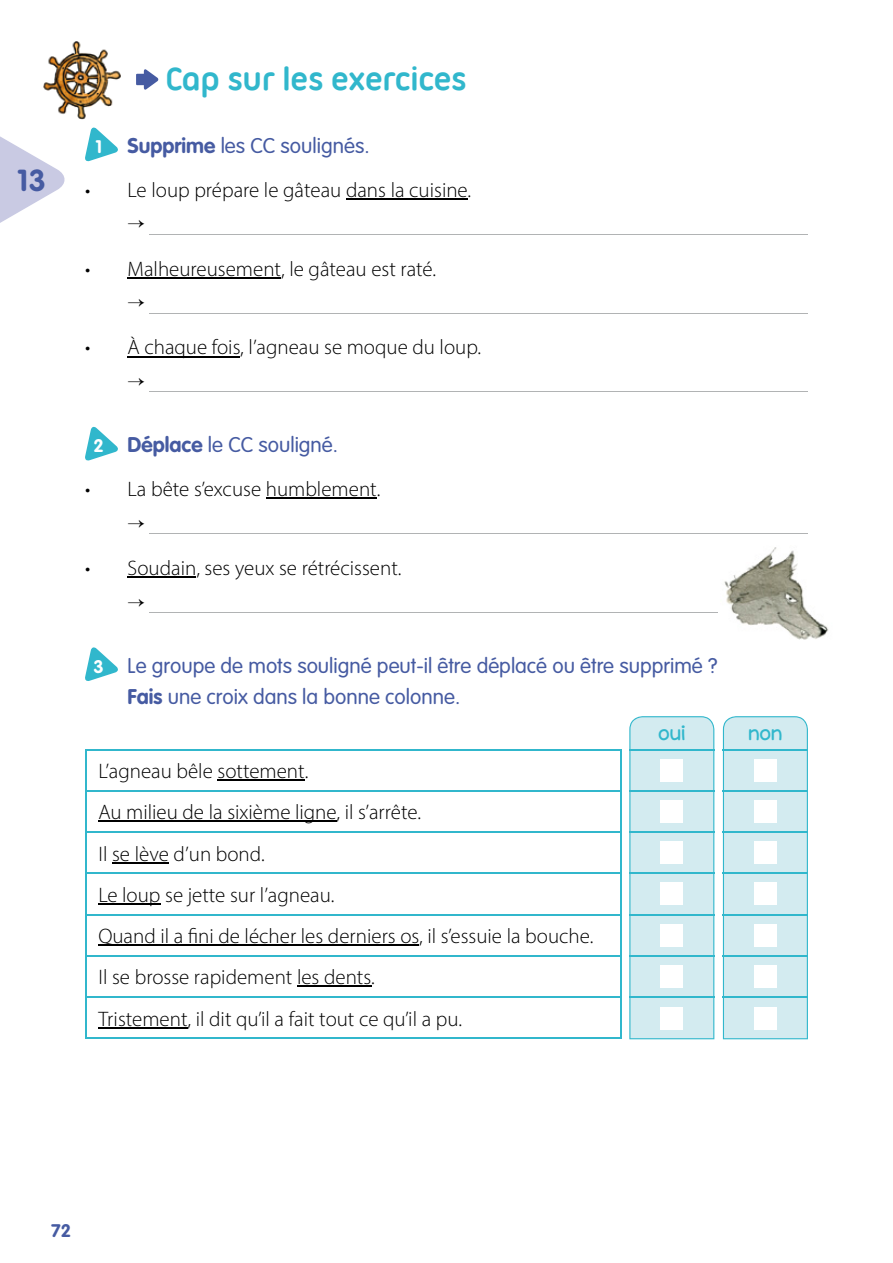
<style>
.page{position:relative;width:893px;height:1263px;background:#fff}
.page>*{position:absolute;margin:0;border:0;box-sizing:border-box;transform-origin:0 0}
.t1{font:700 34.5px "Ubuntu Titling";letter-spacing:-.03em;color:#31b7cc}
.t2{font:700 30px "VAG Rounded Std";color:#465ba2}
.t3{font:300 21px/41.2px "Myriad Pro";color:#000}
.t4{font:300 21px/31.5px "VAG Rounded Std";color:#465ba2}
.t5{font:21px "Stanberry";color:#31b7cc}
.t6{font:700 18px "VAG Rounded Std";color:#465ba2}
.s1{font-weight:700;font-size:18px;color:#fff}
.s2{font-weight:700}
</style>
<div class="page">
<svg style="left:0;top:136px;width:65px;height:87px"></svg>
<svg style="left:723px;top:716px;width:85px;height:323px"></svg>
<svg style="left:629px;top:716px;width:85px;height:323px"></svg>
<hr style="left:346px;top:198px;width:122px;height:2px;background:#000">
<hr style="left:150px;top:234px;width:658px;height:1px;background:#b1b3b4">
<hr style="left:128px;top:277px;width:153px;height:1px;background:#000">
<hr style="left:150px;top:313px;width:658px;height:1px;background:#b1b3b4">
<hr style="left:128px;top:356px;width:112px;height:1px;background:#000">
<hr style="left:150px;top:392px;width:658px;height:1px;background:#b1b3b4">
<hr style="left:266px;top:498px;width:111px;height:1px;background:#000">
<hr style="left:150px;top:533px;width:658px;height:1px;background:#b1b3b4">
<hr style="left:128px;top:577px;width:68px;height:1px;background:#000">
<hr style="left:150px;top:612px;width:658px;height:1px;background:#b1b3b4">
<svg style="left:144px;top:69px;width:15px;height:21px"></svg>
<div style="left:136px;top:74px;width:12px;height:11px;background:#465ba2"></div>
<svg style="left:85px;top:127px;width:33px;height:35px"></svg>
<svg style="left:85px;top:426px;width:33px;height:35px"></svg>
<svg style="left:85px;top:647px;width:33px;height:34px"></svg>
<hr style="left:85px;top:749px;width:536px;height:1px;background:#31b7cc">
<hr style="left:85px;top:750px;width:1px;height:40px;background:#31b7cc">
<hr style="left:620px;top:750px;width:1px;height:40px;background:#31b7cc">
<hr style="left:629px;top:749px;width:85px;height:1px;background:#31b7cc">
<hr style="left:723px;top:749px;width:85px;height:1px;background:#31b7cc">
<hr style="left:85px;top:790px;width:536px;height:1px;background:#31b7cc">
<hr style="left:85px;top:791px;width:1px;height:40px;background:#31b7cc">
<hr style="left:620px;top:791px;width:1px;height:40px;background:#31b7cc">
<hr style="left:629px;top:790px;width:85px;height:1px;background:#31b7cc">
<hr style="left:723px;top:790px;width:85px;height:1px;background:#31b7cc">
<hr style="left:85px;top:831px;width:536px;height:2px;background:#31b7cc">
<hr style="left:85px;top:833px;width:1px;height:40px;background:#31b7cc">
<hr style="left:620px;top:833px;width:1px;height:40px;background:#31b7cc">
<hr style="left:629px;top:831px;width:85px;height:2px;background:#31b7cc">
<hr style="left:723px;top:831px;width:85px;height:2px;background:#31b7cc">
<hr style="left:85px;top:873px;width:536px;height:1px;background:#31b7cc">
<hr style="left:85px;top:874px;width:1px;height:40px;background:#31b7cc">
<hr style="left:620px;top:874px;width:1px;height:40px;background:#31b7cc">
<hr style="left:629px;top:873px;width:85px;height:1px;background:#31b7cc">
<hr style="left:723px;top:873px;width:85px;height:1px;background:#31b7cc">
<hr style="left:85px;top:914px;width:536px;height:1px;background:#31b7cc">
<hr style="left:85px;top:915px;width:1px;height:40px;background:#31b7cc">
<hr style="left:620px;top:915px;width:1px;height:40px;background:#31b7cc">
<hr style="left:629px;top:914px;width:85px;height:1px;background:#31b7cc">
<hr style="left:723px;top:914px;width:85px;height:1px;background:#31b7cc">
<hr style="left:85px;top:955px;width:536px;height:1px;background:#31b7cc">
<hr style="left:85px;top:956px;width:1px;height:40px;background:#31b7cc">
<hr style="left:620px;top:956px;width:1px;height:40px;background:#31b7cc">
<hr style="left:629px;top:955px;width:85px;height:1px;background:#31b7cc">
<hr style="left:723px;top:955px;width:85px;height:1px;background:#31b7cc">
<hr style="left:85px;top:996px;width:536px;height:2px;background:#31b7cc">
<hr style="left:85px;top:998px;width:1px;height:40px;background:#31b7cc">
<hr style="left:620px;top:998px;width:1px;height:40px;background:#31b7cc">
<hr style="left:629px;top:996px;width:85px;height:2px;background:#31b7cc">
<hr style="left:723px;top:996px;width:85px;height:2px;background:#31b7cc">
<hr style="left:85px;top:1038px;width:536px;height:1px;background:#31b7cc">
<hr style="left:218px;top:780px;width:87px;height:1px;background:#000">
<div style="left:661px;top:759px;width:22px;height:22px;background:#fff"></div>
<div style="left:754px;top:759px;width:23px;height:22px;background:#fff"></div>
<hr style="left:98px;top:821px;width:238px;height:1px;background:#000">
<div style="left:661px;top:800px;width:22px;height:23px;background:#fff"></div>
<div style="left:754px;top:800px;width:23px;height:23px;background:#fff"></div>
<hr style="left:112px;top:862px;width:57px;height:1px;background:#000">
<div style="left:661px;top:841px;width:22px;height:23px;background:#fff"></div>
<div style="left:754px;top:841px;width:23px;height:23px;background:#fff"></div>
<hr style="left:98px;top:903px;width:63px;height:1px;background:#000">
<div style="left:661px;top:883px;width:22px;height:22px;background:#fff"></div>
<div style="left:754px;top:883px;width:23px;height:22px;background:#fff"></div>
<hr style="left:98px;top:945px;width:321px;height:1px;background:#000">
<div style="left:661px;top:924px;width:22px;height:22px;background:#fff"></div>
<div style="left:754px;top:924px;width:23px;height:22px;background:#fff"></div>
<hr style="left:297px;top:986px;width:74px;height:1px;background:#000">
<div style="left:661px;top:965px;width:22px;height:23px;background:#fff"></div>
<div style="left:754px;top:965px;width:23px;height:23px;background:#fff"></div>
<hr style="left:98px;top:1027px;width:90px;height:1px;background:#000">
<div style="left:661px;top:1007px;width:22px;height:22px;background:#fff"></div>
<div style="left:754px;top:1007px;width:23px;height:22px;background:#fff"></div>
<img style="left:43px;top:41px;width:78px;height:78px">
<img style="left:721px;top:547px;width:108px;height:93px">
<h2 class="t2" style="left:17px;top:163px;width:30px">13</h2>
<h1 class="t1" style="left:165px;top:58px;width:304px">Cap sur les exercices</h1>
<p class="t4" style="left:95px;top:130px;width:276px"><span class="s1">1</span> <span class="s2">Supprime</span> les CC soulignés.</p>
<p class="t3" style="left:85px;top:169px;width:388px">• Le loup prépare le gâteau dans la cuisine.</p>
<p class="t3" style="left:85px;top:248px;width:353px">• Malheureusement, le gâteau est raté.</p>
<p class="t3" style="left:85px;top:327px;width:398px">• À chaque fois, l’agneau se moque du loup.</p>
<p class="t4" style="left:93px;top:430px;width:246px"><span class="s1">2</span> <span class="s2">Déplace</span> le CC souligné.</p>
<p class="t3" style="left:85px;top:468px;width:297px">• La bête s’excuse humblement.</p>
<p class="t3" style="left:85px;top:547px;width:318px">• Soudain, ses yeux se rétrécissent.</p>
<p class="t4" style="left:128px;top:650px;width:591px;text-indent:-34px"><span class="s1">3</span> Le groupe de mots souligné peut-il être déplacé ou être supprimé ?<br><span class="s2">Fais</span> une croix dans la bonne colonne.</p>
<p class="t3" style="left:98px;top:750px;width:497px">L’agneau bêle sottement.<br>Au milieu de la sixième ligne, il s’arrête.<br>Il se lève d’un bond.<br>Le loup se jette sur l’agneau.<br>Quand il a fini de lécher les derniers os, il s’essuie la bouche.<br>Il se brosse rapidement les dents.<br>Tristement, il dit qu’il a fait tout ce qu’il a pu.</p>
<p class="t5" style="left:658px;top:720px;width:29px">oui</p>
<p class="t5" style="left:748px;top:720px;width:36px">non</p>
<p class="t6" style="left:51px;top:1220px;width:22px">72</p>
</div>
